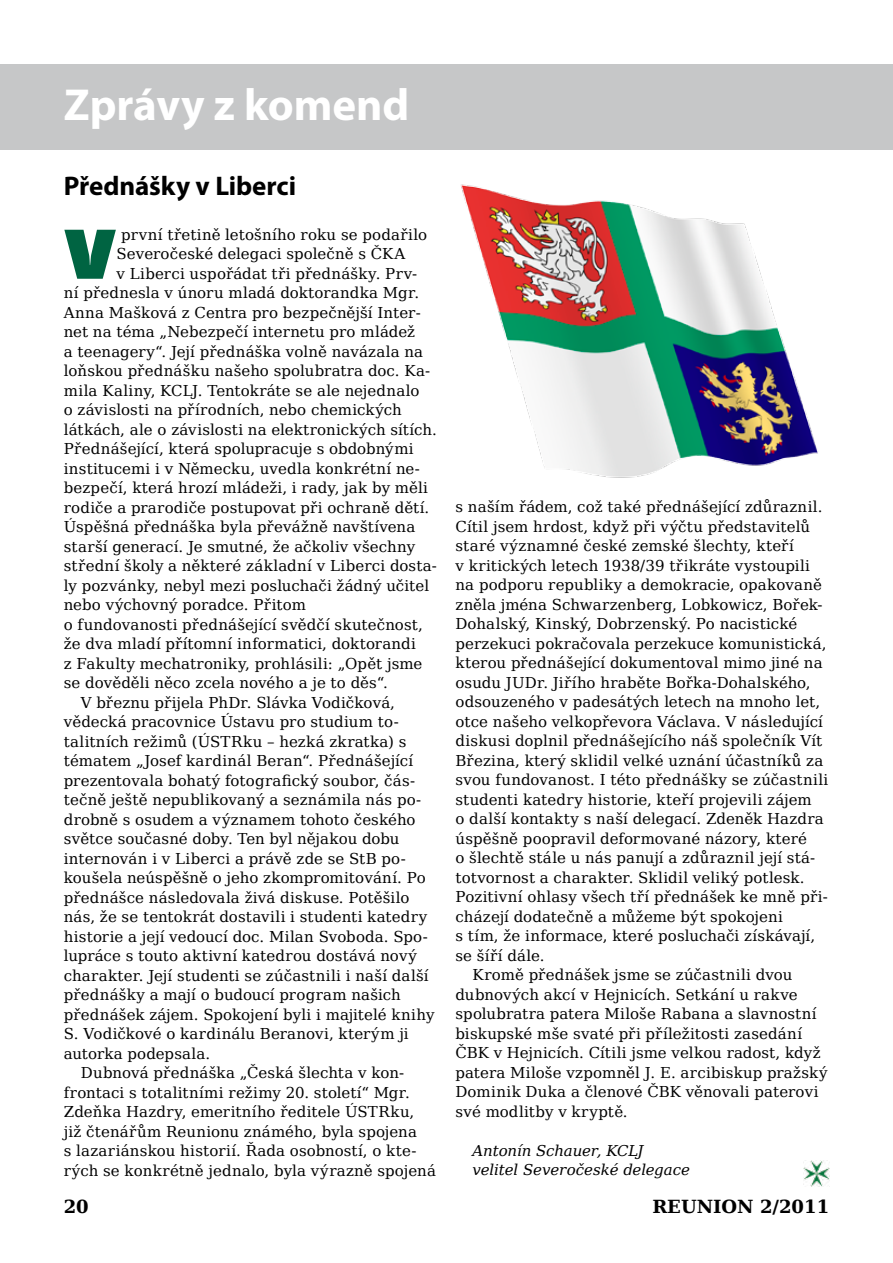
<style>
.page{position:relative;width:893px;height:1263px;background:#fff}
.page>*{position:absolute;margin:0;border:0;box-sizing:border-box;transform-origin:0 0}
.t1{font:73.5px "Antique Oli TCE Comp";color:#006442}
.t2{font:700 45px "Myriad Pro";color:#fff}
.t3{font:700 27px "Myriad Pro";letter-spacing:-.005em;color:#000}
.t4{font:700 18px "DejaVu Serif";color:#000}
.t5{font:15px "DejaVu Serif";letter-spacing:.01em;color:#000}
.t6{font:italic 15px/19.5px "DejaVu Serif";letter-spacing:-.01em;color:#000}
</style>
<div class="page">
<div style="left:0;top:64px;width:893px;height:86px;background:#c6c7c8"></div>
<img style="left:461px;top:184px;width:357px;height:294px">
<img style="left:804px;top:1161px;width:25px;height:25px">
<p class="t2" style="left:64px;top:76px;width:347px">Zprávy z komend</p>
<p class="t3" style="left:64px;top:169px;width:234px">Přednášky v Liberci</p>
<p class="t1" style="left:64px;top:213px;width:54px">V</p>
<p class="t5" style="left:121px;top:223px;width:307px">první třetině letošního roku se podařilo</p>
<p class="t5" style="left:117px;top:243px;width:290px">Severočeské delegaci společně s ČKA</p>
<p class="t5" style="left:117px;top:262px;width:302px">v Liberci uspořádat tři přednášky. Prv-</p>
<p class="t5" style="left:64px;top:282px;width:357px">ní přednesla v únoru mladá doktorandka Mgr.</p>
<p class="t5" style="left:64px;top:301px;width:359px">Anna Mašková z Centra pro bezpečnější Inter-</p>
<p class="t5" style="left:64px;top:321px;width:353px">net na téma „Nebezpečí internetu pro mládež</p>
<p class="t5" style="left:64px;top:340px;width:361px">a teenagery“. Její přednáška volně navázala na</p>
<p class="t5" style="left:64px;top:360px;width:368px">loňskou přednášku našeho spolubratra doc. Ka-</p>
<p class="t5" style="left:64px;top:379px;width:357px">mila Kaliny, KCLJ. Tentokráte se ale nejednalo</p>
<p class="t5" style="left:64px;top:399px;width:340px">o závislosti na přírodních, nebo chemických</p>
<p class="t5" style="left:64px;top:418px;width:375px">látkách, ale o závislosti na elektronických sítích.</p>
<p class="t5" style="left:64px;top:438px;width:351px">Přednášející, která spolupracuje s obdobnými</p>
<p class="t5" style="left:64px;top:457px;width:358px">institucemi i v Německu, uvedla konkrétní ne-</p>
<p class="t5" style="left:64px;top:477px;width:366px">bezpečí, která hrozí mládeži, i rady, jak by měli</p>
<p class="t5" style="left:64px;top:496px;width:367px">rodiče a prarodiče postupovat při ochraně dětí.</p>
<p class="t5" style="left:64px;top:516px;width:353px">Úspěšná přednáška byla převážně navštívena</p>
<p class="t5" style="left:64px;top:535px;width:353px">starší generací. Je smutné, že ačkoliv všechny</p>
<p class="t5" style="left:64px;top:555px;width:375px">střední školy a některé základní v Liberci dosta-</p>
<p class="t5" style="left:64px;top:574px;width:367px">ly pozvánky, nebyl mezi posluchači žádný učitel</p>
<p class="t5" style="left:64px;top:594px;width:244px">nebo výchovný poradce. Přitom</p>
<p class="t5" style="left:64px;top:613px;width:361px">o fundovanosti přednášející svědčí skutečnost,</p>
<p class="t5" style="left:64px;top:633px;width:354px">že dva mladí přítomní informatici, doktorandi</p>
<p class="t5" style="left:64px;top:652px;width:360px">z Fakulty mechatroniky, prohlásili: „Opět jsme</p>
<p class="t5" style="left:64px;top:672px;width:326px">se dověděli něco zcela nového a je to děs“.</p>
<p class="t5" style="left:81px;top:691px;width:316px">V březnu přijela PhDr. Slávka Vodičková,</p>
<p class="t5" style="left:64px;top:711px;width:336px">vědecká pracovnice Ústavu pro studium to-</p>
<p class="t5" style="left:64px;top:730px;width:344px">talitních režimů (ÚSTRku – hezká zkratka) s</p>
<p class="t5" style="left:64px;top:750px;width:351px">tématem „Josef kardinál Beran“. Přednášející</p>
<p class="t5" style="left:64px;top:769px;width:353px">prezentovala bohatý fotografický soubor, čás-</p>
<p class="t5" style="left:64px;top:789px;width:359px">tečně ještě nepublikovaný a seznámila nás po-</p>
<p class="t5" style="left:64px;top:808px;width:353px">drobně s osudem a významem tohoto českého</p>
<p class="t5" style="left:64px;top:828px;width:337px">světce současné doby. Ten byl nějakou dobu</p>
<p class="t5" style="left:64px;top:847px;width:343px">internován i v Liberci a právě zde se StB po-</p>
<p class="t5" style="left:64px;top:867px;width:363px">koušela neúspěšně o jeho zkompromitování. Po</p>
<p class="t5" style="left:64px;top:886px;width:347px">přednášce následovala živá diskuse. Potěšilo</p>
<p class="t5" style="left:64px;top:906px;width:365px">nás, že se tentokrát dostavili i studenti katedry</p>
<p class="t5" style="left:64px;top:925px;width:366px">historie a její vedoucí doc. Milan Svoboda. Spo-</p>
<p class="t5" style="left:64px;top:945px;width:354px">lupráce s touto aktivní katedrou dostává nový</p>
<p class="t5" style="left:64px;top:964px;width:366px">charakter. Její studenti se zúčastnili i naší další</p>
<p class="t5" style="left:64px;top:984px;width:339px">přednášky a mají o budoucí program našich</p>
<p class="t5" style="left:64px;top:1003px;width:372px">přednášek zájem. Spokojení byli i majitelé knihy</p>
<p class="t5" style="left:64px;top:1023px;width:346px">S. Vodičkové o kardinálu Beranovi, kterým ji</p>
<p class="t5" style="left:64px;top:1042px;width:148px">autorka podepsala.</p>
<p class="t5" style="left:81px;top:1062px;width:325px">Dubnová přednáška „Česká šlechta v kon-</p>
<p class="t5" style="left:64px;top:1081px;width:348px">frontaci s totalitními režimy 20. století“ Mgr.</p>
<p class="t5" style="left:64px;top:1101px;width:352px">Zdeňka Hazdry, emeritního ředitele ÚSTRku,</p>
<p class="t5" style="left:64px;top:1120px;width:355px">již čtenářům Reunionu známého, byla spojena</p>
<p class="t5" style="left:64px;top:1140px;width:354px">s lazariánskou historií. Řada osobností, o kte-</p>
<p class="t5" style="left:64px;top:1159px;width:374px">rých se konkrétně jednalo, byla výrazně spojená</p>
<p class="t5" style="left:455px;top:496px;width:369px">s naším řádem, což také přednášející zdůraznil.</p>
<p class="t5" style="left:455px;top:515px;width:356px">Cítil jsem hrdost, když při výčtu představitelů</p>
<p class="t5" style="left:455px;top:535px;width:340px">staré významné české zemské šlechty, kteří</p>
<p class="t5" style="left:455px;top:554px;width:356px">v kritických letech 1938/39 třikráte vystoupili</p>
<p class="t5" style="left:455px;top:574px;width:368px">na podporu republiky a demokracie, opakovaně</p>
<p class="t5" style="left:455px;top:593px;width:368px">zněla jména Schwarzenberg, Lobkowicz, Bořek-</p>
<p class="t5" style="left:455px;top:613px;width:343px">Dohalský, Kinský, Dobrzenský. Po nacistické</p>
<p class="t5" style="left:455px;top:632px;width:372px">perzekuci pokračovala perzekuce komunistická,</p>
<p class="t5" style="left:455px;top:652px;width:369px">kterou přednášející dokumentoval mimo jiné na</p>
<p class="t5" style="left:455px;top:671px;width:357px">osudu JUDr. Jiřího hraběte Bořka-Dohalského,</p>
<p class="t5" style="left:455px;top:691px;width:366px">odsouzeného v padesátých letech na mnoho let,</p>
<p class="t5" style="left:455px;top:710px;width:369px">otce našeho velkopřevora Václava. V následující</p>
<p class="t5" style="left:455px;top:730px;width:368px">diskusi doplnil přednášejícího náš společník Vít</p>
<p class="t5" style="left:455px;top:749px;width:369px">Březina, který sklidil velké uznání účastníků za</p>
<p class="t5" style="left:455px;top:769px;width:374px">svou fundovanost. I této přednášky se zúčastnili</p>
<p class="t5" style="left:455px;top:788px;width:358px">studenti katedry historie, kteří projevili zájem</p>
<p class="t5" style="left:455px;top:808px;width:370px">o další kontakty s naší delegací. Zdeněk Hazdra</p>
<p class="t5" style="left:455px;top:827px;width:353px">úspěšně poopravil deformované názory, které</p>
<p class="t5" style="left:455px;top:847px;width:361px">o šlechtě stále u nás panují a zdůraznil její stá-</p>
<p class="t5" style="left:455px;top:866px;width:351px">totvornost a charakter. Sklidil veliký potlesk.</p>
<p class="t5" style="left:455px;top:886px;width:374px">Pozitivní ohlasy všech tří přednášek ke mně při-</p>
<p class="t5" style="left:455px;top:905px;width:329px">cházejí dodatečně a můžeme být spokojeni</p>
<p class="t5" style="left:455px;top:925px;width:361px">s tím, že informace, které posluchači získávají,</p>
<p class="t5" style="left:455px;top:944px;width:91px">se šíří dále.</p>
<p class="t5" style="left:472px;top:964px;width:321px">Kromě přednášek jsme se zúčastnili dvou</p>
<p class="t5" style="left:455px;top:983px;width:344px">dubnových akcí v Hejnicích. Setkání u rakve</p>
<p class="t5" style="left:455px;top:1003px;width:363px">spolubratra patera Miloše Rabana a slavnostní</p>
<p class="t5" style="left:455px;top:1022px;width:348px">biskupské mše svaté při příležitosti zasedání</p>
<p class="t5" style="left:455px;top:1042px;width:367px">ČBK v Hejnicích. Cítili jsme velkou radost, když</p>
<p class="t5" style="left:455px;top:1061px;width:374px">patera Miloše vzpomněl J. E. arcibiskup pražský</p>
<p class="t5" style="left:455px;top:1081px;width:365px">Dominik Duka a členové ČBK věnovali paterovi</p>
<p class="t5" style="left:455px;top:1100px;width:174px">své modlitby v kryptě.</p>
<p class="t6" style="left:472px;top:1140px;width:219px">Antonín Schauer, KCLJ velitel Severočeské delegace</p>
<p class="t4" style="left:64px;top:1192px;width:27px">20</p>
<p class="t4" style="left:652px;top:1192px;width:178px">REUNION 2/2011</p>
</div>
